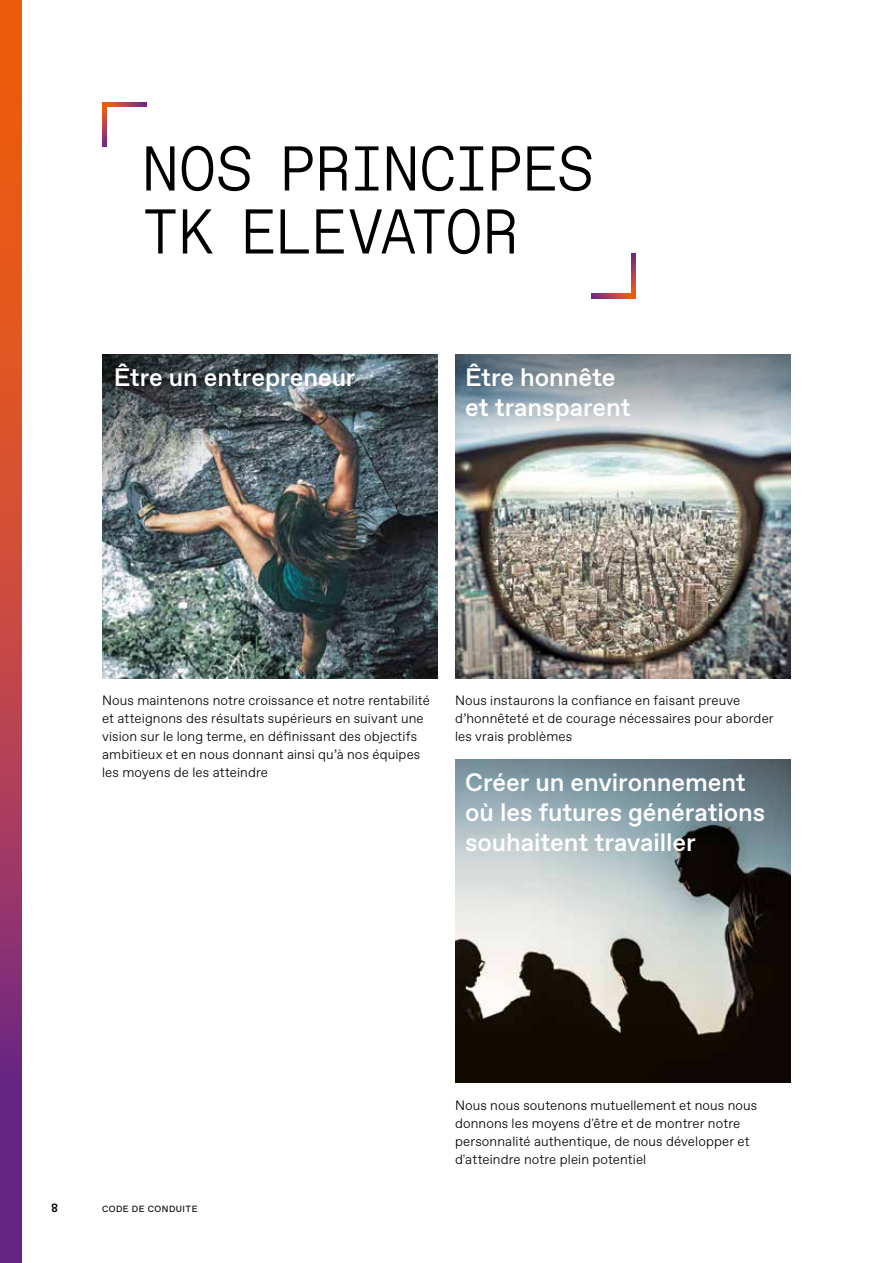
<style>
.page{position:relative;width:893px;height:1263px;background:#fff}
.page>*{position:absolute;margin:0;border:0;box-sizing:border-box;transform-origin:0 0}
.t1{font:300 63px/63px "TKE Type Mono";letter-spacing:-.04em;color:#000}
.t2{font:500 25.2px/30.3px "TKE Type";letter-spacing:-.005em;color:#fff}
.t3{font:300 13.5px/18px "TKE Type";letter-spacing:.01em;color:#000}
.t4{font:500 12px "TKE Type";color:#000}
.t5{font:9px "TKE Type";letter-spacing:.05em;color:#000}
</style>
<div class="page">
<svg style="left:0;top:0;width:21px;height:1263px;background:#b64347"></svg>
<img style="left:455px;top:569px;width:336px;height:109px">
<img style="left:455px;top:759px;width:336px;height:324px">
<img style="left:102px;top:597px;width:336px;height:81px">
<img style="left:102px;top:354px;width:336px;height:243px">
<img style="left:455px;top:354px;width:336px;height:215px">
<svg style="left:102px;top:106px;width:4px;height:40px"></svg>
<svg style="left:102px;top:102px;width:44px;height:4px"></svg>
<svg style="left:631px;top:254px;width:5px;height:40px"></svg>
<svg style="left:591px;top:294px;width:45px;height:4px"></svg>
<h1 class="t1" style="left:142px;top:138px;width:455px">NOS PRINCIPES<br>TK ELEVATOR</h1>
<h2 class="t2" style="left:114px;top:362px;width:243px">Être un entrepreneur</h2>
<h2 class="t2" style="left:465px;top:362px;width:167px">Être honnête et transparent</h2>
<p class="t3" style="left:102px;top:692px;width:329px">Nous maintenons notre croissance et notre rentabilité et atteignons des résultats supérieurs en suivant une vision sur le long terme, en définissant des objectifs ambitieux et en nous donnant ainsi qu’à nos équipes les moyens de les atteindre</p>
<p class="t3" style="left:455px;top:692px;width:320px">Nous instaurons la confiance en faisant preuve d’honnêteté et de courage nécessaires pour aborder les vrais problèmes</p>
<h2 class="t2" style="left:465px;top:767px;width:302px">Créer un environnement où les futures générations souhaitent travailler</h2>
<p class="t4" style="left:51px;top:1201px;width:8px">8</p>
<p class="t5" style="left:102px;top:1203px;width:97px">CODE DE CONDUITE</p>
<p class="t3" style="left:455px;top:1097px;width:304px">Nous nous soutenons mutuellement et nous nous donnons les moyens d'être et de montrer notre personnalité authentique, de nous développer et d'atteindre notre plein potentiel</p>
</div>
